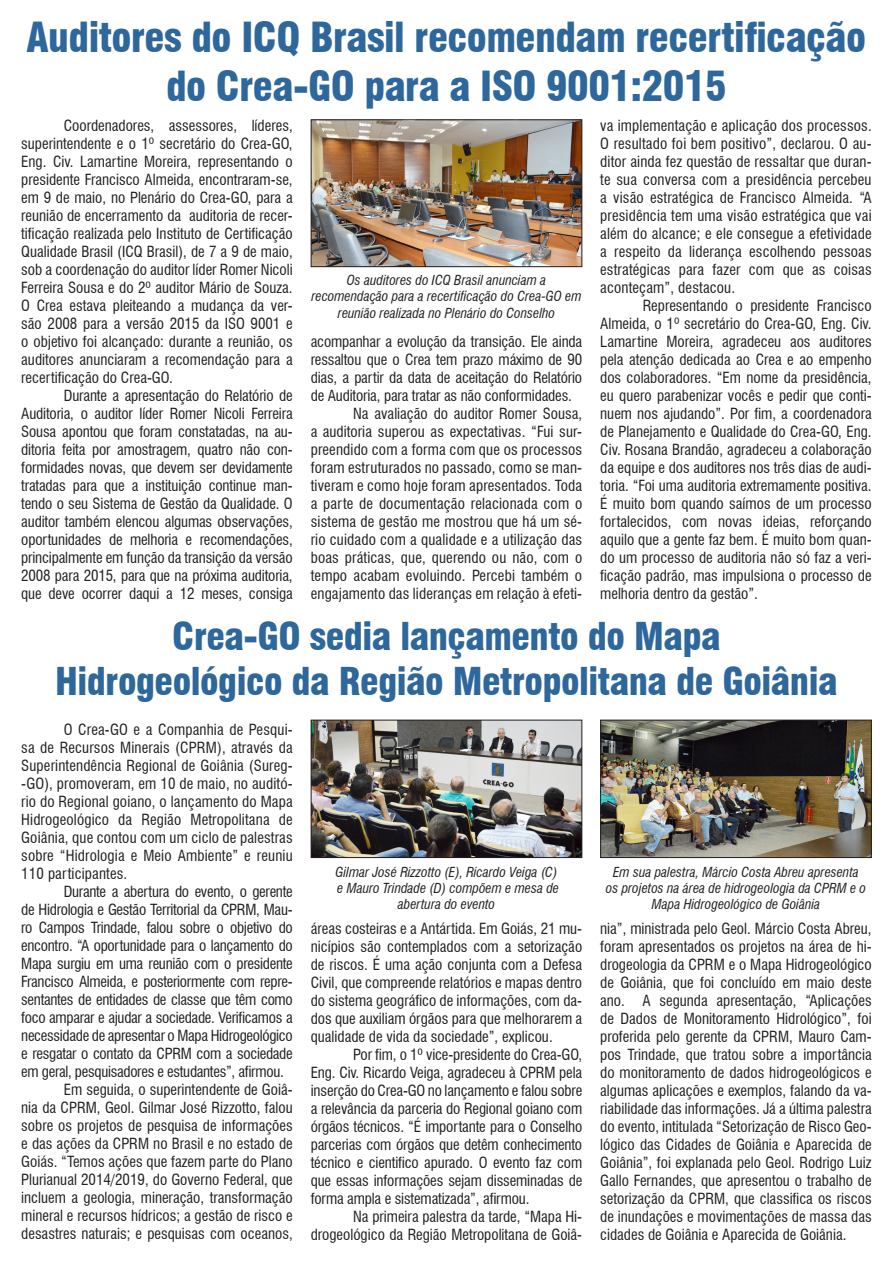
<style>
.page{position:relative;width:893px;height:1263px;background:#fff}
.page>*{position:absolute;margin:0;border:0;box-sizing:border-box;transform-origin:0 0}
.t1{font:900 condensed 40.5px "Swiss 721 BT";letter-spacing:-.015em;color:#2e679b}
.t2{font:900 condensed 37.5px "Swiss 721 BT";letter-spacing:-.015em;color:#2e679b}
.t3{font:condensed 15px/18px "Swiss 721 BT";color:#231f20;text-align:justify}
.t4{font:italic condensed 13.5px/16.2px "Swiss 721 BT";color:#231f20;text-align:center}
</style>
<div class="page">
<img style="left:313px;top:121px;width:267px;height:144px">
<div style="left:311px;top:119px;width:271px;height:148px;border:1px solid #231f20"></div>
<img style="left:313px;top:722px;width:267px;height:134px">
<div style="left:311px;top:720px;width:271px;height:138px;border:1px solid #231f20"></div>
<img style="left:602px;top:722px;width:268px;height:134px">
<div style="left:600px;top:720px;width:272px;height:138px;border:1px solid #231f20"></div>
<p class="t1" style="left:27px;top:13px;width:841px">Auditores do ICQ Brasil recomendam recertificação</p>
<p class="t1" style="left:166px;top:62px;width:562px">do Crea-GO para a ISO 9001:2015</p>
<p class="t3" style="left:21px;top:116px;width:273px;text-indent:43px">Coordenadores, assessores, líderes, superintendente e o 1º secretário do Crea-GO, Eng. Civ. Lamartine Moreira, representando o presidente Francisco Almeida, encontraram-se, em 9 de maio, no Plenário do Crea-GO, para a reunião de encerramento da auditoria de recer&shy;tificação realizada pelo Instituto de Certificação Qualidade Brasil (ICQ Brasil), de 7 a 9 de maio, sob a coordenação do auditor líder Romer Nicoli Ferreira Sousa e do 2º auditor Mário de Souza.<br>O Crea estava pleiteando a mudança da ver&shy;são 2008 para a versão 2015 da ISO 9001 e o objetivo foi alcançado: durante a reunião, os auditores anunciaram a recomendação para a recertificação do Crea-GO.</p>
<p class="t3" style="left:21px;top:386px;width:273px;text-indent:43px">Durante a apresentação do Relatório de Auditoria, o auditor líder Romer Nicoli Ferreira Sousa apontou que foram constatadas, na au&shy;ditoria feita por amostragem, quatro não con&shy;formidades novas, que devem ser devidamente tratadas para que a instituição continue man&shy;tendo o seu Sistema de Gestão da Qualidade. O auditor também elencou algumas observações, oportunidades de melhoria e recomendações, principalmente em função da transição da versão 2008 para 2015, para que na próxima auditoria, que deve ocorrer daqui a 12 meses, consiga</p>
<p class="t3" style="left:600px;top:116px;width:273px">va implementação e aplicação dos processos.<br>O resultado foi bem positivo”, declarou. O au&shy;ditor ainda fez questão de ressaltar que duran&shy;te sua conversa com a presidência percebeu a visão estratégica de Francisco Almeida. “A presidência tem uma visão estratégica que vai além do alcance; e ele consegue a efetividade a respeito da liderança escolhendo pessoas estratégicas para fazer com que as coisas aconteçam”, destacou.</p>
<p class="t3" style="left:600px;top:296px;width:273px;text-indent:43px">Representando o presidente Francisco Almeida, o 1º secretário do Crea-GO, Eng. Civ.<br>Lamartine Moreira, agradeceu aos auditores pela atenção dedicada ao Crea e ao empenho dos colaboradores. “Em nome da presidência, eu quero parabenizar vocês e pedir que conti&shy;nuem nos ajudando”. Por fim, a coordenadora de Planejamento e Qualidade do Crea-GO, Eng.<br>Civ. Rosana Brandão, agradeceu a colaboração da equipe e dos auditores nos três dias de audi&shy;toria. “Foi uma auditoria extremamente positiva.<br>É muito bom quando saímos de um processo fortalecidos, com novas ideias, reforçando aquilo que a gente faz bem. É muito bom quan&shy;do um processo de auditoria não só faz a veri&shy;ficação padrão, mas impulsiona o processo de melhoria dentro da gestão”.</p>
<p class="t2" style="left:172px;top:614px;width:550px">Crea-GO sedia lançamento do Mapa</p>
<p class="t2" style="left:55px;top:659px;width:784px">Hidrogeológico da Região Metropolitana de Goiânia</p>
<p class="t3" style="left:21px;top:721px;width:273px;text-indent:43px">O Crea-GO e a Companhia de Pesqui&shy;sa de Recursos Minerais (CPRM), através da Superintendência Regional de Goiânia (Sureg--GO), promoveram, em 10 de maio, no auditó&shy;rio do Regional goiano, o lançamento do Mapa Hidrogeológico da Região Metropolitana de Goiânia, que contou com um ciclo de palestras sobre “Hidrologia e Meio Ambiente” e reuniu 110 participantes.</p>
<p class="t3" style="left:21px;top:883px;width:273px;text-indent:43px">Durante a abertura do evento, o gerente de Hidrologia e Gestão Territorial da CPRM, Mau&shy;ro Campos Trindade, falou sobre o objetivo do encontro. “A oportunidade para o lançamento do Mapa surgiu em uma reunião com o presidente Francisco Almeida, e posteriormente com repre&shy;sentantes de entidades de classe que têm como foco amparar e ajudar a sociedade. Verificamos a necessidade de apresentar o Mapa Hidrogeológico e resgatar o contato da CPRM com a sociedade em geral, pesquisadores e estudantes”, afirmou.</p>
<p class="t3" style="left:21px;top:1081px;width:273px;text-indent:43px">Em seguida, o superintendente de Goiâ&shy;nia da CPRM, Geol. Gilmar José Rizzotto, falou sobre os projetos de pesquisa de informações e das ações da CPRM no Brasil e no estado de Goiás. “Temos ações que fazem parte do Plano Plurianual 2014/2019, do Governo Federal, que incluem a geologia, mineração, transformação mineral e recursos hídricos; a gestão de risco e desastres naturais; e pesquisas com oceanos,</p>
<p class="t4" style="left:311px;top:272px;width:271px">Os auditores do ICQ Brasil anunciam a recomendação para a recertificação do Crea-GO em reunião realizada no Plenário do Conselho</p>
<p class="t3" style="left:311px;top:333px;width:273px">acompanhar a evolução da transição. Ele ainda ressaltou que o Crea tem prazo máximo de 90 dias, a partir da data de aceitação do Relatório de Auditoria, para tratar as não conformidades.</p>
<p class="t3" style="left:311px;top:405px;width:273px;text-indent:43px">Na avaliação do auditor Romer Sousa, a auditoria superou as expectativas. “Fui sur&shy;preendido com a forma com que os processos foram estruturados no passado, como se man&shy;tiveram e como hoje foram apresentados. Toda a parte de documentação relacionada com o sistema de gestão me mostrou que há um sé&shy;rio cuidado com a qualidade e a utilização das boas práticas, que, querendo ou não, com o tempo acabam evoluindo. Percebi também o engajamento das lideranças em relação à efeti-</p>
<p class="t4" style="left:336px;top:864px;width:223px">Gilmar José Rizzotto (E), Ricardo Veiga (C)</p>
<p class="t4" style="left:337px;top:880px;width:223px">e Mauro Trindade (D) compõem e mesa de</p>
<p class="t4" style="left:398px;top:896px;width:99px">abertura do evento</p>
<p class="t4" style="left:606px;top:864px;width:262px">Em sua palestra, Márcio Costa Abreu apresenta os projetos na área de hidrogeologia da CPRM e o<br>Mapa Hidrogeológico de Goiânia</p>
<p class="t3" style="left:311px;top:920px;width:273px">áreas costeiras e a Antártida. Em Goiás, 21 mu&shy;nicípios são contemplados com a setorização de riscos. É uma ação conjunta com a Defesa Civil, que compreende relatórios e mapas dentro do sistema geográfico de informações, com da&shy;dos que auxiliam órgãos para que melhorarem a qualidade de vida da sociedade”, explicou.</p>
<p class="t3" style="left:311px;top:1046px;width:273px;text-indent:43px">Por fim, o 1º vice-presidente do Crea-GO, Eng. Civ. Ricardo Veiga, agradeceu à CPRM pela inserção do Crea-GO no lançamento e falou sobre a relevância da parceria do Regional goiano com órgãos técnicos. “É importante para o Conselho parcerias com órgãos que detêm conhecimento técnico e cientifico apurado. O evento faz com que essas informações sejam disseminadas de forma ampla e sistematizada”, afirmou.</p>
<p class="t3" style="left:311px;top:1208px;width:273px;text-align:right">Na primeira palestra da tarde, “Mapa Hi&shy;drogeológico da Região Metropolitana de Goiâ-</p>
<p class="t3" style="left:600px;top:920px;width:273px">nia”, ministrada pelo Geol. Márcio Costa Abreu, foram apresentados os projetos na área de hi&shy;drogeologia da CPRM e o Mapa Hidrogeológico de Goiânia, que foi concluído em maio deste ano. A segunda apresentação, “Aplicações de Dados de Monitoramento Hidrológico”, foi proferida pelo gerente da CPRM, Mauro Cam&shy;pos Trindade, que tratou sobre a importância do monitoramento de dados hidrogeológicos e algumas aplicações e exemplos, falando da va&shy;riabilidade das informações. Já a última palestra do evento, intitulada “Setorização de Risco Geo&shy;lógico das Cidades de Goiânia e Aparecida de Goiânia”, foi explanada pelo Geol. Rodrigo Luiz Gallo Fernandes, que apresentou o trabalho de setorização da CPRM, que classifica os riscos de inundações e movimentações de massa das cidades de Goiânia e Aparecida de Goiânia.</p>
</div>
